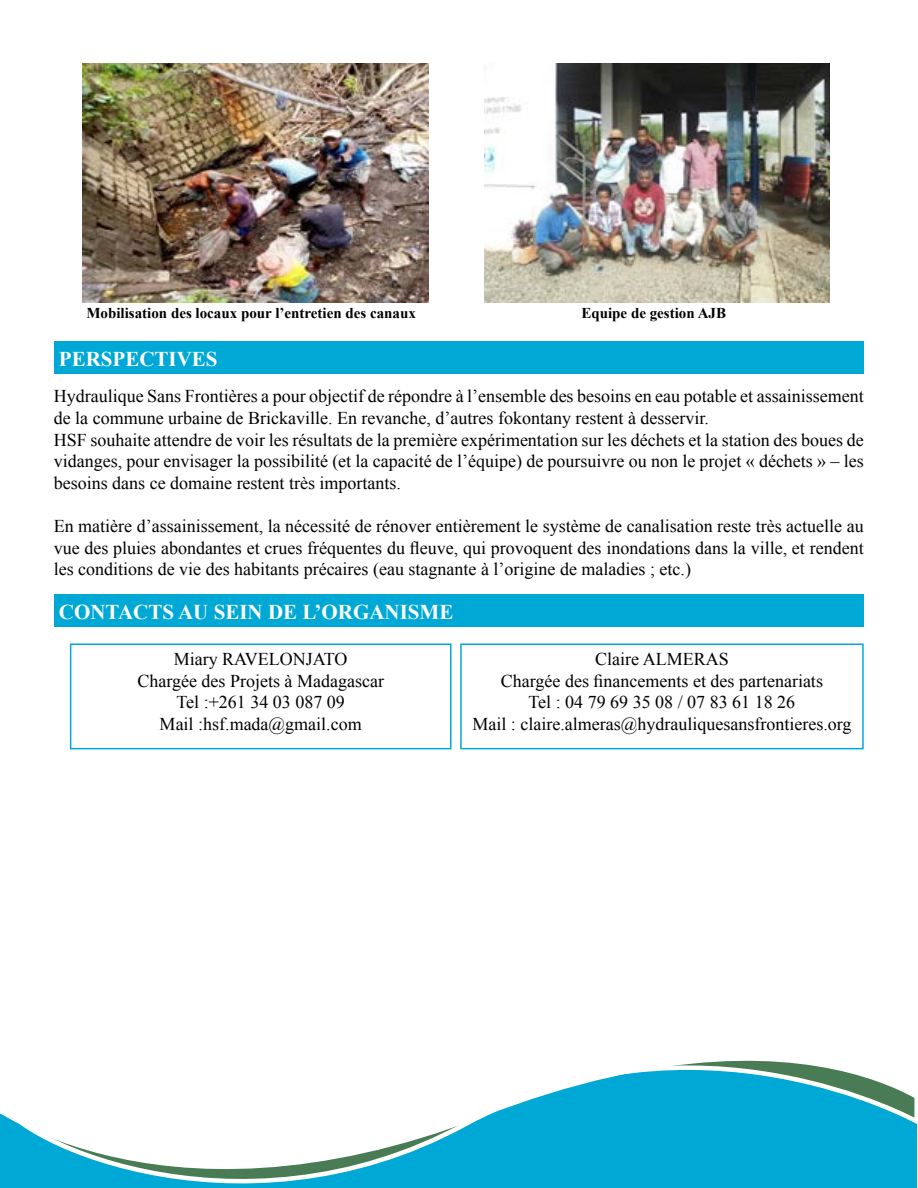
<style>
.page{position:relative;width:918px;height:1188px;background:#fff}
.page>*{position:absolute;margin:0;border:0;box-sizing:border-box;transform-origin:0 0}
.t1{font:700 21px "Times New Roman";color:#fff}
.t2{font:18px/21.6px "Times New Roman";color:#000;text-align:center}
.t3{font:700 15px "Times New Roman";color:#000}
</style>
<div class="page">
<svg style="left:0;top:1060px;width:917px;height:128px"></svg>
<div style="left:70px;top:644px;width:382px;height:105px;border:2px solid #00a8d5"></div>
<div style="left:460px;top:644px;width:404px;height:105px;border:2px solid #00a8d5"></div>
<img style="left:484px;top:63px;width:346px;height:240px">
<img style="left:83px;top:63px;width:345px;height:240px">
<div style="left:54px;top:342px;width:810px;height:32px;background:#00a8d5"></div>
<div style="left:54px;top:594px;width:810px;height:32px;background:#00a8d5"></div>
<p class="t3" style="left:86px;top:303px;width:331px">Mobilisation des locaux pour l’entretien des canaux</p>
<p class="t3" style="left:581px;top:303px;width:146px">Equipe de gestion AJB</p>
<p class="t1" style="left:59px;top:345px;width:160px">PERSPECTIVES</p>
<p class="t2" style="left:54px;top:385px;width:812px;text-align:left">Hydraulique Sans Frontières a pour objectif de répondre à l’ensemble des besoins en eau potable et assainissement de la commune urbaine de Brickaville. En revanche, d’autres fokontany restent à desservir.<br>HSF souhaite attendre de voir les résultats de la première expérimentation sur les déchets et la station des boues de vidanges, pour envisager la possibilité (et la capacité de l’équipe) de poursuivre ou non le projet « déchets » – les besoins dans ce domaine restent très importants.</p>
<p class="t2" style="left:54px;top:515px;width:812px;text-align:justify">En matière d’assainissement, la nécessité de rénover entièrement le système de canalisation reste très actuelle au vue des pluies abondantes et crues fréquentes du fleuve, qui provoquent des inondations dans la ville, et rendent les conditions de vie des habitants précaires (eau stagnante à l’origine de maladies ; etc.)</p>
<p class="t1" style="left:59px;top:597px;width:396px">CONTACTS AU SEIN DE L’ORGANISME</p>
<p class="t2" style="left:137px;top:648px;width:248px">Miary RAVELONJATO<br>Chargée des Projets à Madagascar<br>Tel :+261 34 03 087 09<br>Mail :hsf.mada@gmail.com</p>
<p class="t2" style="left:472px;top:648px;width:381px">Claire ALMERAS<br>Chargée des financements et des partenariats<br>Tel : 04 79 69 35 08 / 07 83 61 18 26<br>Mail : claire.almeras@hydrauliquesansfrontieres.org</p>
</div>
